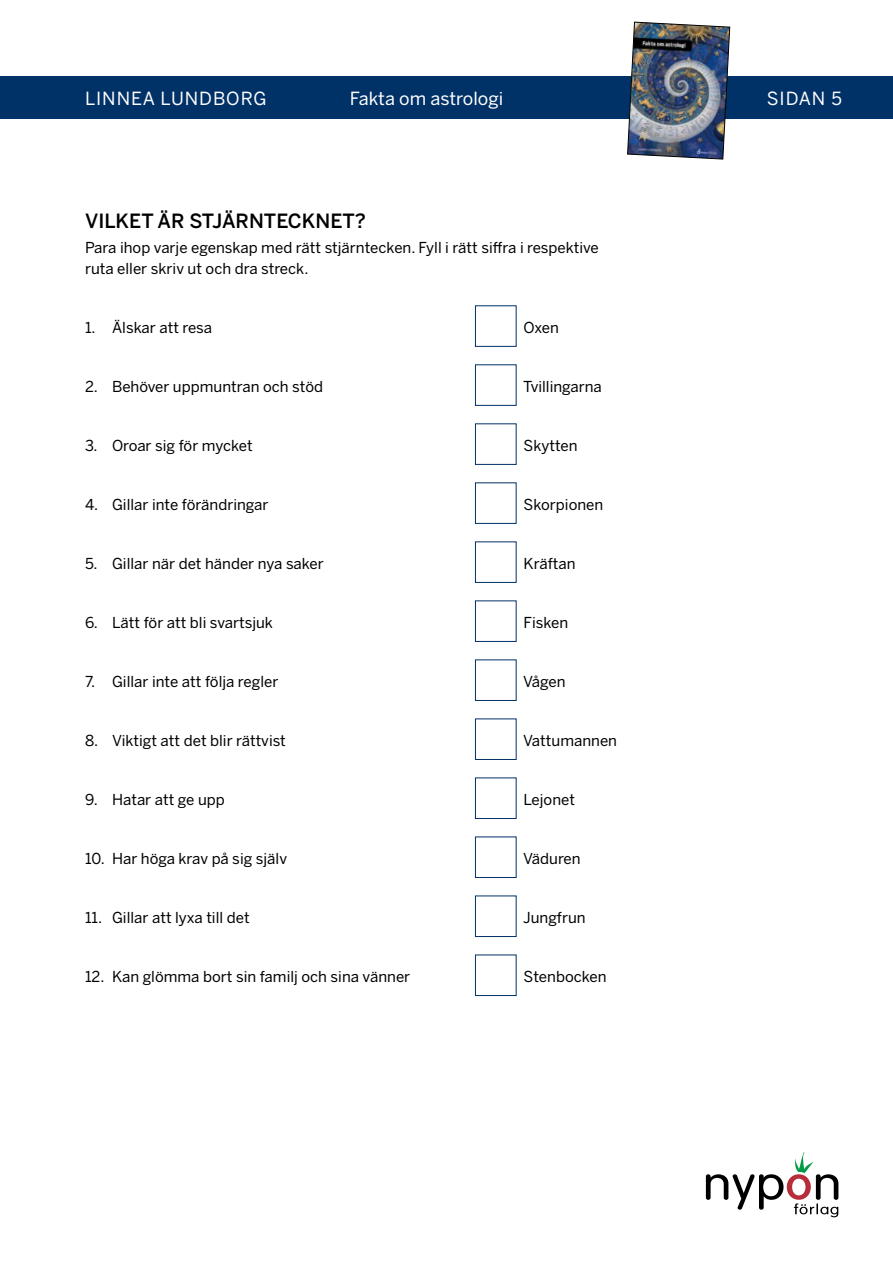
<style>
.page{position:relative;width:893px;height:1263px;background:#fff}
.page>*{position:absolute;margin:0;border:0;box-sizing:border-box;transform-origin:0 0}
.t1{font:500 19.5px "Benton Sans";color:#000}
.t2{font:18px "Benton Sans";letter-spacing:.01em;color:#fff}
.t3{font:18px "Benton Sans";letter-spacing:.05em;color:#fff}
.t4{font:15px/21px "Benton Sans";color:#000}
</style>
<div class="page">
<svg style="left:706px;top:1152px;width:132px;height:65px"></svg>
<div style="left:0;top:77px;width:893px;height:42px;background:#003167"></div>
<img style="left:627px;top:21px;width:103px;height:139px">
<div style="left:475px;top:305px;width:41px;height:42px;border:1px solid #003167"></div>
<div style="left:475px;top:364px;width:41px;height:42px;border:1px solid #003167"></div>
<div style="left:475px;top:423px;width:41px;height:42px;border:1px solid #003167"></div>
<div style="left:475px;top:482px;width:41px;height:42px;border:1px solid #003167"></div>
<div style="left:475px;top:541px;width:41px;height:42px;border:1px solid #003167"></div>
<div style="left:475px;top:600px;width:41px;height:42px;border:1px solid #003167"></div>
<div style="left:475px;top:659px;width:41px;height:42px;border:1px solid #003167"></div>
<div style="left:475px;top:718px;width:41px;height:42px;border:1px solid #003167"></div>
<div style="left:475px;top:777px;width:41px;height:42px;border:1px solid #003167"></div>
<div style="left:475px;top:836px;width:41px;height:42px;border:1px solid #003167"></div>
<div style="left:475px;top:895px;width:41px;height:42px;border:1px solid #003167"></div>
<div style="left:475px;top:954px;width:41px;height:42px;border:1px solid #003167"></div>
<p class="t3" style="left:85px;top:87px;width:183px">LINNEA LUNDBORG</p>
<p class="t2" style="left:350px;top:87px;width:155px">Fakta om astrologi</p>
<p class="t2" style="left:767px;top:87px;width:77px">SIDAN 5</p>
<h1 class="t1" style="left:85px;top:209px;width:282px">VILKET ÄR STJÄRNTECKNET?</h1>
<p class="t4" style="left:85px;top:237px;width:515px">Para ihop varje egenskap med rätt stjärntecken. Fyll i rätt siffra i respektive ruta eller skriv ut och dra streck.</p>
<p class="t4" style="left:85px;top:317px;width:129px">1. Älskar att resa</p>
<p class="t4" style="left:524px;top:317px;width:37px">Oxen</p>
<p class="t4" style="left:85px;top:376px;width:240px">2. Behöver uppmuntran och stöd</p>
<p class="t4" style="left:523px;top:376px;width:80px">Tvillingarna</p>
<p class="t4" style="left:85px;top:435px;width:169px">3. Oroar sig för mycket</p>
<p class="t4" style="left:524px;top:435px;width:56px">Skytten</p>
<p class="t4" style="left:85px;top:494px;width:185px">4. Gillar inte förändringar</p>
<p class="t4" style="left:524px;top:494px;width:81px">Skorpionen</p>
<p class="t4" style="left:85px;top:553px;width:240px">5. Gillar när det händer nya saker</p>
<p class="t4" style="left:524px;top:553px;width:54px">Kräftan</p>
<p class="t4" style="left:85px;top:612px;width:190px">6. Lätt för att bli svartsjuk</p>
<p class="t4" style="left:524px;top:612px;width:46px">Fisken</p>
<p class="t4" style="left:85px;top:671px;width:195px">7. Gillar inte att följa regler</p>
<p class="t4" style="left:523px;top:671px;width:44px">Vågen</p>
<p class="t4" style="left:85px;top:730px;width:202px">8. Viktigt att det blir rättvist</p>
<p class="t4" style="left:523px;top:730px;width:96px">Vattumannen</p>
<p class="t4" style="left:85px;top:789px;width:141px">9. Hatar att ge upp</p>
<p class="t4" style="left:524px;top:789px;width:53px">Lejonet</p>
<p class="t4" style="left:85px;top:848px;width:204px">10. Har höga krav på sig själv</p>
<p class="t4" style="left:523px;top:848px;width:59px">Väduren</p>
<p class="t4" style="left:85px;top:907px;width:166px">11. Gillar att lyxa till det</p>
<p class="t4" style="left:523px;top:907px;width:64px">Jungfrun</p>
<p class="t4" style="left:85px;top:966px;width:327px">12. Kan glömma bort sin familj och sina vänner</p>
<p class="t4" style="left:524px;top:966px;width:85px">Stenbocken</p>
</div>
